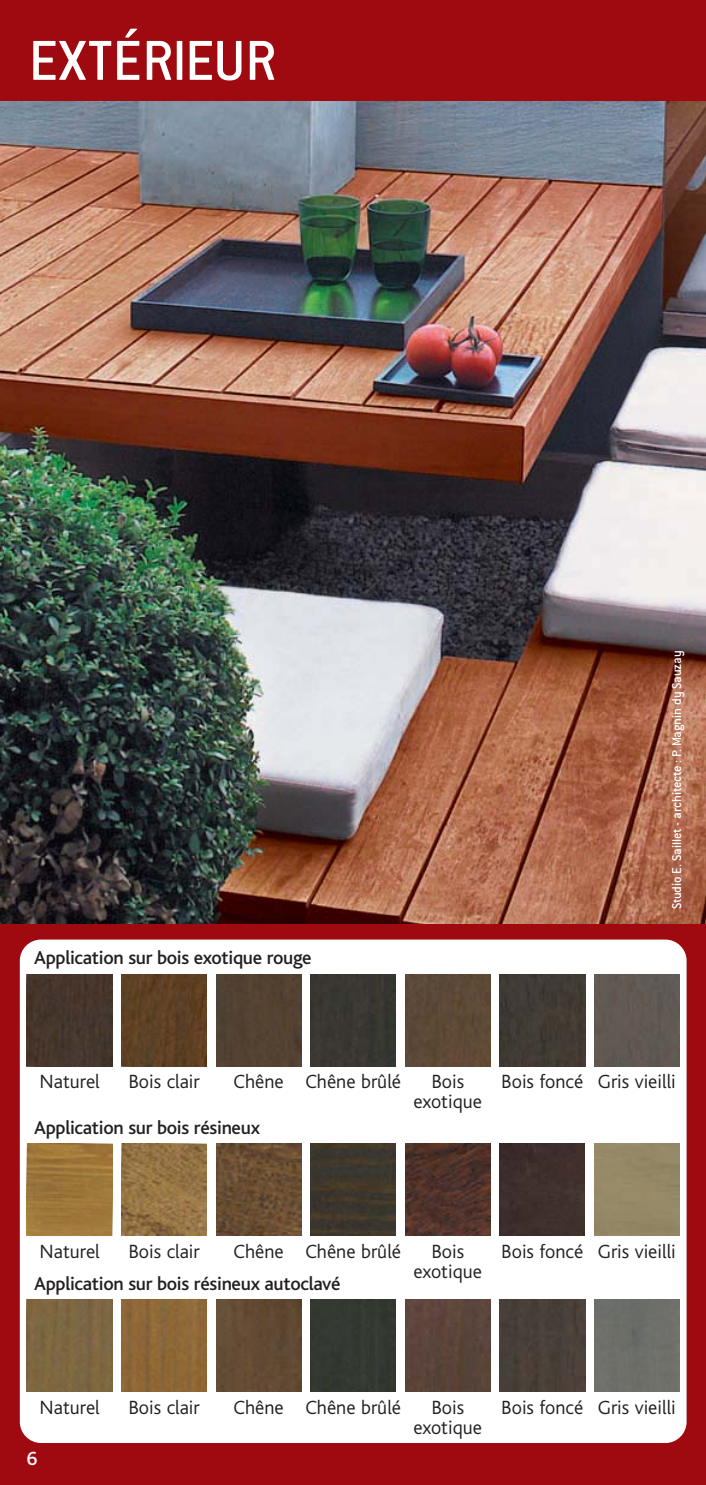
<style>
.page{position:relative;width:706px;height:1485px;background:#fff}
.page>*{position:absolute;margin:0;border:0;box-sizing:border-box;transform-origin:0 0}
.t1{font:500 61.75px "Conduit ITC";color:#fff}
.t2{font:300 20px/20px "Bliss";color:#231f20;text-align:center}
.t3{font:500 20px "Bliss";color:#fff}
.t4{font:500 19.5px "Bliss";letter-spacing:-.015em;color:#231f20}
.t5{font:500 14px "Conduit ITC";letter-spacing:-.01em;color:#fff}
</style>
<div class="page">
<img style="left:0;top:100px;width:705px;height:824px">
<div style="left:0;top:0;width:705px;height:100px;background:#9e0a0f"></div>
<div style="left:0;top:924px;width:705px;height:560px;background:#9e0a0f"></div>
<div style="left:20px;top:939px;width:666px;height:503px;background:#fff;border-radius:21px"></div>
<div style="left:27px;top:974px;width:85px;height:92px;background:#45362c"></div>
<img style="left:121px;top:974px;width:86px;height:92px">
<div style="left:216px;top:974px;width:85px;height:92px;background:#524132"></div>
<div style="left:310px;top:974px;width:86px;height:92px;background:#393732"></div>
<div style="left:405px;top:974px;width:85px;height:92px;background:#5c4937"></div>
<div style="left:499px;top:974px;width:85px;height:92px;background:#413b33"></div>
<div style="left:594px;top:974px;width:85px;height:92px;background:#615952"></div>
<img style="left:27px;top:1143px;width:85px;height:92px">
<img style="left:121px;top:1143px;width:86px;height:92px">
<img style="left:216px;top:1143px;width:85px;height:92px">
<img style="left:310px;top:1143px;width:86px;height:92px">
<img style="left:405px;top:1143px;width:85px;height:92px">
<div style="left:499px;top:1143px;width:85px;height:92px;background:#3e2f2c"></div>
<div style="left:594px;top:1143px;width:85px;height:92px;background:#958967"></div>
<div style="left:27px;top:1299px;width:85px;height:92px;background:#7d6742"></div>
<img style="left:121px;top:1299px;width:86px;height:92px">
<div style="left:216px;top:1299px;width:85px;height:92px;background:#624a34"></div>
<div style="left:310px;top:1299px;width:86px;height:92px;background:#333831"></div>
<div style="left:405px;top:1299px;width:85px;height:92px;background:#5a443b"></div>
<div style="left:499px;top:1299px;width:85px;height:92px;background:#483f38"></div>
<div style="left:594px;top:1299px;width:85px;height:92px;background:#6e6f6a"></div>
<h1 class="t1" style="left:29px;top:39px;width:249px">EXTÉRIEUR</h1>
<p class="t4" style="left:34px;top:950px;width:279px">Application sur bois exotique rouge</p>
<p class="t5" style="left:671px;top:909px;width:260px;rotate:-90deg">Studio E. Saillet - architecte : P. Magnin dy Sauzay</p>
<p class="t2" style="left:39px;top:1073px;width:62px">Naturel</p>
<p class="t2" style="left:128px;top:1073px;width:73px">Bois clair</p>
<p class="t2" style="left:233px;top:1073px;width:169px">Chêne Chêne brûlé</p>
<p class="t2" style="left:413px;top:1073px;width:70px">Bois exotique</p>
<p class="t2" style="left:501px;top:1073px;width:83px">Bois foncé</p>
<p class="t4" style="left:34px;top:1120px;width:227px">Application sur bois résineux</p>
<p class="t2" style="left:597px;top:1073px;width:79px">Gris vieilli</p>
<p class="t2" style="left:39px;top:1242px;width:62px">Naturel</p>
<p class="t2" style="left:128px;top:1242px;width:73px">Bois clair</p>
<p class="t2" style="left:233px;top:1242px;width:169px">Chêne Chêne brûlé</p>
<p class="t2" style="left:413px;top:1242px;width:70px">Bois exotique</p>
<p class="t2" style="left:501px;top:1242px;width:176px">Bois foncé Gris vieilli</p>
<p class="t4" style="left:34px;top:1276px;width:308px">Application sur bois résineux autoclavé</p>
<p class="t2" style="left:39px;top:1397px;width:62px">Naturel</p>
<p class="t2" style="left:128px;top:1397px;width:73px">Bois clair</p>
<p class="t2" style="left:233px;top:1397px;width:169px">Chêne Chêne brûlé</p>
<p class="t2" style="left:413px;top:1397px;width:70px">Bois exotique</p>
<p class="t2" style="left:501px;top:1397px;width:176px">Bois foncé Gris vieilli</p>
<p class="t3" style="left:27px;top:1451px;width:12px">6</p>
</div>
